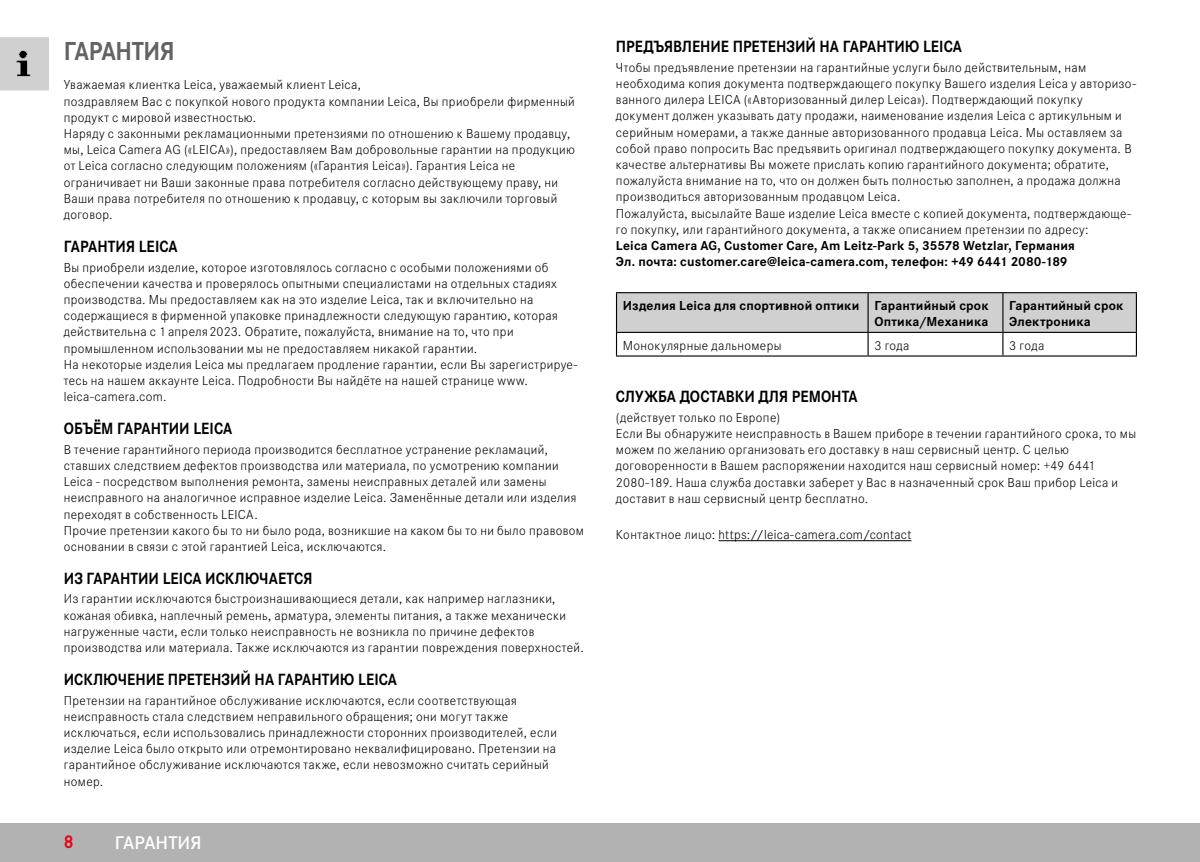
<style>
.page{position:relative;width:1200px;height:862px;background:#fff}
.page>*{position:absolute;margin:0;border:0;box-sizing:border-box;transform-origin:0 0}
.Heading____Chapter{font:700 27px "Corporate S";letter-spacing:-.015em;color:#646363;scale:.9 1}
.t1{font:600 19.12px "Corporate S";letter-spacing:.005em;color:#fff}
.t2{font:700 19.12px "Corporate S";color:#e3051b;scale:.9 1}
.Heading____Heading_04{font:700 16.88px "Corporate S";letter-spacing:.005em;color:#000;scale:.9 1}
.Text____Warranty_Text_small{font:300 13.5px/16.2px "Corporate S";letter-spacing:.03em;color:#000}
.Text____Warranty_Text_bold{font:700 13.5px "Corporate S";letter-spacing:.015em;color:#000}
</style>
<div class="page">
<svg style="left:0;top:37px;width:49px;height:53px"></svg>
<div style="left:10px;top:38px;width:27px;height:50px;background:#d0d0d0"></div>
<img style="left:16px;top:50px;width:15px;height:27px">
<div style="left:0;top:823px;width:1199px;height:38px;background:#b3b2b2"></div>
<hr style="left:718px;top:540px;width:193px;height:1px;background:#000">
<hr style="left:615px;top:292px;width:252px;height:1px;background:#000">
<hr style="left:615px;top:293px;width:2px;height:38px;background:#000">
<hr style="left:615px;top:331px;width:252px;height:2px;background:#000">
<hr style="left:615px;top:333px;width:2px;height:22px;background:#000">
<svg style="left:616px;top:292px;width:520px;height:63px"></svg>
<hr style="left:615px;top:355px;width:252px;height:1px;background:#000">
<hr style="left:867px;top:355px;width:135px;height:1px;background:#000">
<hr style="left:1002px;top:355px;width:134px;height:1px;background:#000">
<p class="Heading____Chapter" style="left:64px;top:30px;width:124px">ГАРАНТИЯ</p>
<p class="Text____Warranty_Text_small" style="left:64px;top:76px;width:298px">Уважаемая клиентка Leica, уважаемый клиент Leica,</p>
<p class="Text____Warranty_Text_small" style="left:64px;top:92px;width:512px">поздравляем Вас с покупкой нового продукта компании Leica, Вы приобрели фирменный продукт с мировой известностью.</p>
<p class="Text____Warranty_Text_small" style="left:64px;top:124px;width:512px">Наряду с законными рекламационными претензиями по отношению к Вашему продавцу, мы, Leica Camera AG («LEICA»), предоставляем Вам добровольные гарантии на продукцию от Leica согласно следующим положениям («Гарантия Leica»). Гарантия Leica не ограничивает ни Ваши законные права потребителя согласно действующему праву, ни Ваши права потребителя по отношению к продавцу, с которым вы заключили торговый договор.</p>
<p class="Heading____Heading_04" style="left:64px;top:233px;width:128px">ГАРАНТИЯ LEICA</p>
<p class="Text____Warranty_Text_small" style="left:64px;top:258px;width:495px">Вы приобрели изделие, которое изготовлялось согласно с особыми положениями об обеспечении качества и проверялось опытными специалистами на отдельных стадиях производства. Мы предоставляем как на это изделие Leica, так и включительно на содержащиеся в фирменной упаковке принадлежности следующую гарантию, которая действительна с 1апреля2023. Обратите, пожалуйста, внимание на то, что при промышленном использовании мы не предоставляем никакой гарантии.</p>
<p class="Text____Warranty_Text_small" style="left:64px;top:355px;width:515px">На некоторые изделия Leica мы предлагаем продление гарантии, если Вы зарегистрируе&shy;тесь на нашем аккаунте Leica. Подробности Вы найдёте на нашей странице www. leica-camera.com.</p>
<p class="Heading____Heading_04" style="left:64px;top:415px;width:189px">ОБЪЁМ ГАРАНТИИ LEICA</p>
<p class="Text____Warranty_Text_small" style="left:64px;top:440px;width:514px">В течение гарантийного периода производится бесплатное устранение рекламаций, ставших следствием дефектов производства или материала, по усмотрению компании Leica - посредством выполнения ремонта, замены неисправных деталей или замены неисправного на аналогичное исправное изделие Leica. Заменённые детали или изделия переходят в собственность LEICA.</p>
<p class="Text____Warranty_Text_small" style="left:64px;top:521px;width:521px">Прочие претензии какого бы то ни было рода, возникшие на каком бы то ни было правовом основании в связи с этой гарантией Leica, исключаются.</p>
<p class="Heading____Heading_04" style="left:64px;top:565px;width:278px">ИЗ ГАРАНТИИ LEICA ИСКЛЮЧАЕТСЯ</p>
<p class="Text____Warranty_Text_small" style="left:64px;top:589px;width:521px">Из гарантии исключаются быстроизнашивающиеся детали, как например наглазники, кожаная обивка, наплечный ремень, арматура, элементы питания, а также механически нагруженные части, если только неисправность не возникла по причине дефектов производства или материала. Также исключаются из гарантии повреждения поверхностей.</p>
<p class="Heading____Heading_04" style="left:64px;top:666px;width:372px">ИСКЛЮЧЕНИЕ ПРЕТЕНЗИЙ НА ГАРАНТИЮ LEICA</p>
<p class="Text____Warranty_Text_small" style="left:64px;top:690px;width:494px">Претензии на гарантийное обслуживание исключаются, если соответствующая неисправность стала следствием неправильного обращения; они могут также исключаться, если использовались принадлежности сторонних производителей, если изделие Leica было открыто или отремонтировано неквалифицировано. Претензии на гарантийное обслуживание исключаются также, если невозможно считать серийный номер.</p>
<h2 class="t2" style="left:64px;top:826px;width:12px">8</h2>
<h2 class="t1" style="left:115px;top:827px;width:88px">ГАРАНТИЯ</h2>
<p class="Heading____Heading_04" style="left:615px;top:33px;width:386px">ПРЕДЪЯВЛЕНИЕ ПРЕТЕНЗИЙ НА ГАРАНТИЮ LEICA</p>
<p class="Text____Warranty_Text_small" style="left:615px;top:58px;width:521px">Чтобы предъявление претензии на гарантийные услуги было действительным, нам необходима копия документа подтверждающего покупку Вашего изделия Leica у авторизо&shy;ванного дилера LEICA («Авторизованный дилер Leica»). Подтверждающий покупку документ должен указывать дату продажи, наименование изделия Leica с артикульным и серийным номерами, а также данные авторизованного продавца Leica. Мы оставляем за собой право попросить Вас предъявить оригинал подтверждающего покупку документа. В качестве альтернативы Вы можете прислать копию гарантийного документа; обратите, пожалуйста внимание на то, что он должен быть полностью заполнен, а продажа должна производиться авторизованным продавцом Leica.</p>
<p class="Text____Warranty_Text_small" style="left:615px;top:204px;width:516px">Пожалуйста, высылайте Ваше изделие Leica вместе с копией документа, подтверждающе&shy;го покупку, или гарантийного документа, а также описанием претензии по адресу:</p>
<p class="Text____Warranty_Text_bold" style="left:615px;top:235px;width:460px">Leica Camera AG, Customer Care, Am Leitz-Park 5, 35578 Wetzlar, Германия</p>
<p class="Text____Warranty_Text_bold" style="left:615px;top:251px;width:453px">Эл. почта: customer.care@leica-camera.com, телефон: +49 6441 2080-189</p>
<p class="Text____Warranty_Text_bold" style="left:622px;top:294px;width:238px">Изделия Leica для спортивной оптики</p>
<p class="Text____Warranty_Text_bold" style="left:874px;top:294px;width:116px">Гарантийный срок</p>
<p class="Text____Warranty_Text_bold" style="left:874px;top:311px;width:115px">Оптика/Механика</p>
<p class="Text____Warranty_Text_bold" style="left:1009px;top:294px;width:116px">Гарантийный срок</p>
<p class="Text____Warranty_Text_bold" style="left:1009px;top:311px;width:83px">Электроника</p>
<p class="Text____Warranty_Text_small" style="left:622px;top:336px;width:160px">Монокулярные дальномеры</p>
<p class="Text____Warranty_Text_small" style="left:874px;top:336px;width:37px">3 года</p>
<p class="Text____Warranty_Text_small" style="left:1009px;top:336px;width:37px">3 года</p>
<p class="Heading____Heading_04" style="left:615px;top:383px;width:270px">СЛУЖБА ДОСТАВКИ ДЛЯ РЕМОНТА</p>
<p class="Text____Warranty_Text_small" style="left:615px;top:408px;width:166px">(действует только по Европе)</p>
<p class="Text____Warranty_Text_small" style="left:615px;top:424px;width:521px">Если Вы обнаружите неисправность в Вашем приборе в течении гарантийного срока, то мы можем по желанию организовать его доставку в наш сервисный центр. С целью договоренности в Вашем распоряжении находится наш сервисный номер: +49 6441<br>2080-189. Наша служба доставки заберет у Вас в назначенный срок Ваш прибор Leica и доставит в наш сервисный центр бесплатно.</p>
<p class="Text____Warranty_Text_small" style="left:615px;top:525px;width:297px">Контактное лицо: https://leica-camera.com/contact</p>
</div>
